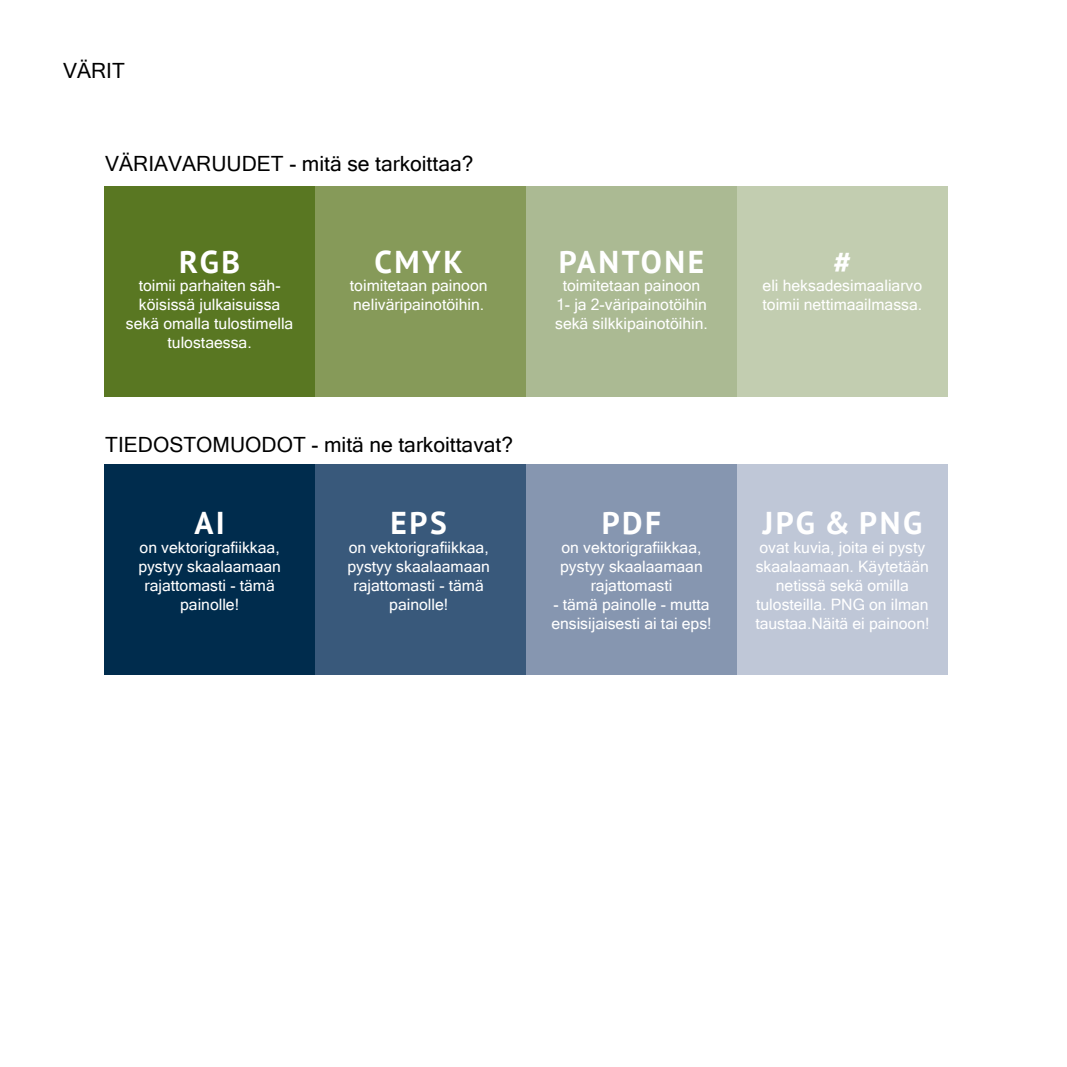
<style>
.page{position:relative;width:1067px;height:1067px;background:#fff}
.page>*{position:absolute;margin:0;border:0;box-sizing:border-box;transform-origin:0 0}
.t1{font:700 31.5px "PT Sans";letter-spacing:.08em;color:#fff}
.t2{font:21px "Microsoft Sans Serif";color:#000}
.t3{font:15.75px/18.9px "Microsoft Sans Serif";color:#fff;text-align:center}
</style>
<div class="page">
<div style="left:104px;top:186px;width:211px;height:211px;background:#597722"></div>
<div style="left:104px;top:464px;width:211px;height:211px;background:#002c4d"></div>
<div style="left:315px;top:186px;width:211px;height:211px;background:#869a59"></div>
<div style="left:315px;top:464px;width:211px;height:211px;background:#39597b"></div>
<div style="left:526px;top:186px;width:211px;height:211px;background:#abba93"></div>
<div style="left:526px;top:464px;width:211px;height:211px;background:#8696b0"></div>
<div style="left:737px;top:186px;width:210px;height:211px;background:#c2cdb0"></div>
<div style="left:737px;top:464px;width:210px;height:211px;background:#bfc7d7"></div>
<h2 class="t2" style="left:63px;top:59px;width:63px">VÄRIT</h2>
<h2 class="t2" style="left:105px;top:152px;width:370px">VÄRIAVARUUDET - mitä se tarkoittaa?</h2>
<h1 class="t1" style="left:179px;top:240px;width:62px">RGB</h1>
<p class="t3" style="left:126px;top:276px;width:169px">toimii parhaiten säh&shy;köisissä julkaisuissa sekä omalla tulostimella tulostaessa.</p>
<h1 class="t1" style="left:374px;top:240px;width:90px">CMYK</h1>
<p class="t3" style="left:350px;top:276px;width:139px;text-align:left">toimitetaan painoon neliväripainotöihin.</p>
<h2 class="t2" style="left:105px;top:432px;width:409px">TIEDOSTOMUODOT - mitä ne tarkoittavat?</h2>
<h1 class="t1" style="left:194px;top:502px;width:32px">AI</h1>
<p class="t3" style="left:138px;top:538px;width:144px">on vektorigrafiikkaa, pystyy skaalaamaan rajattomasti - tämä painolle!</p>
<h1 class="t1" style="left:390px;top:502px;width:58px">EPS</h1>
<p class="t3" style="left:347px;top:538px;width:144px">on vektorigrafiikkaa, pystyy skaalaamaan rajattomasti - tämä painolle!</p>
<h1 class="t1" style="left:559px;top:240px;width:147px">PANTONE</h1>
<p class="t3" style="left:555px;top:276px;width:154px">toimitetaan painoon<br>1- ja 2-väripainotöihin sekä silkkipainotöihin.</p>
<h1 class="t1" style="left:602px;top:502px;width:61px">PDF</h1>
<p class="t3" style="left:560px;top:538px;width:144px">on vektorigrafiikkaa, pystyy skaalaamaan rajattomasti</p>
<p class="t3" style="left:551px;top:595px;width:162px;text-align:left">- tämä painolle - mutta ensisijaisesti ai tai eps!</p>
<h1 class="t1" style="left:833px;top:240px;width:19px">#</h1>
<p class="t3" style="left:762px;top:276px;width:161px;text-align:left">eli heksadesimaaliarvo toimii nettimaailmassa.</p>
<h1 class="t1" style="left:762px;top:502px;width:161px">JPG &amp; PNG</h1>
<p class="t3" style="left:755px;top:538px;width:176px">ovat kuvia, joita ei pysty skaalaamaan. Käytetään netissä sekä omilla tulosteilla. PNG on ilman taustaa.Näitä ei painoon!</p>
</div>
